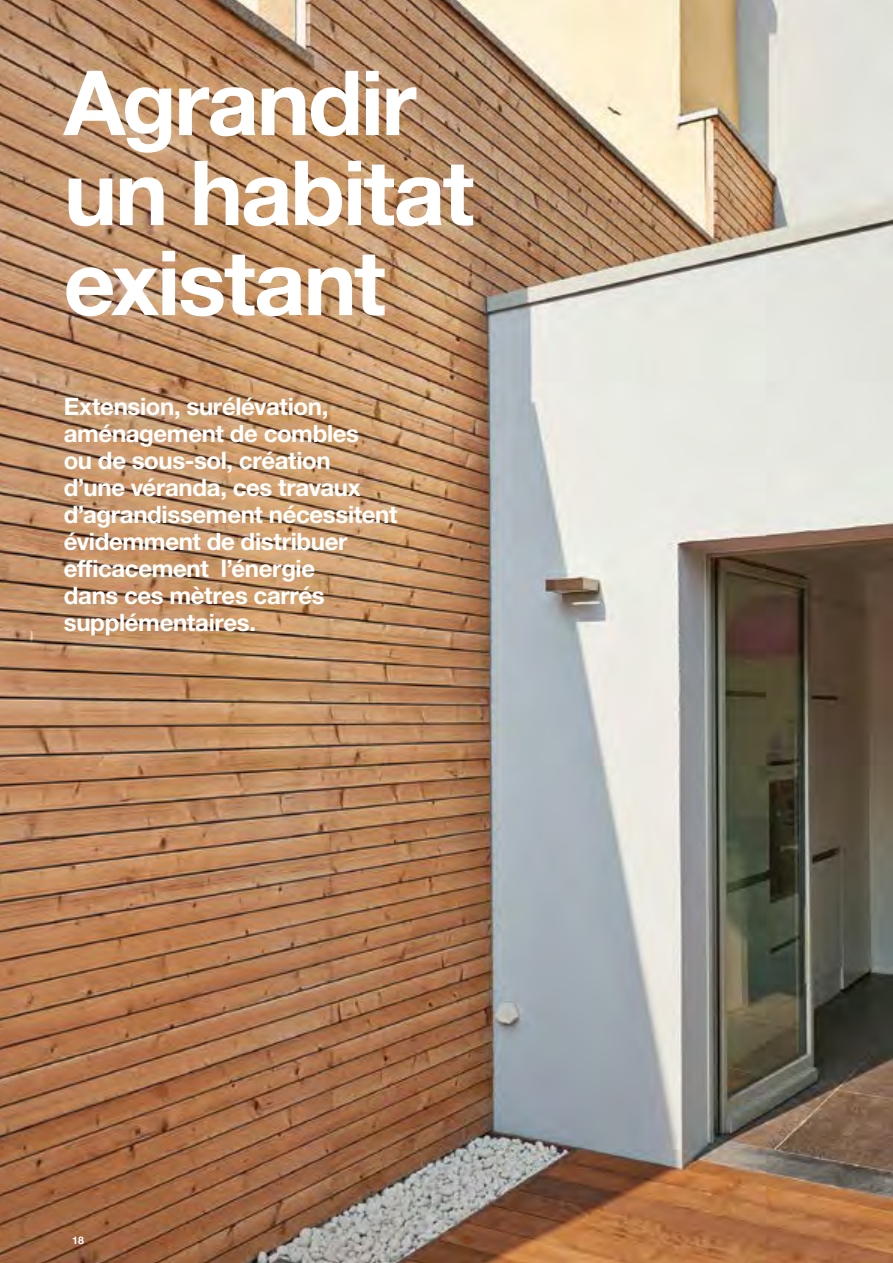
<style>
.page{position:relative;width:893px;height:1263px;background:#fff}
.page>*{position:absolute;margin:0;border:0;box-sizing:border-box;transform-origin:0 0}
.t1{font:700 90px/90px "Helvetica Neue LTW1 G";letter-spacing:-.025em;color:#fff}
.t2{font:700 24px/27px "Helvetica Neue LTW1 G";letter-spacing:-.015em;color:#fff}
.t3{font:700 10.5px "Helvetica Neue LTW1 G";color:#fff}
</style>
<div class="page">
<img style="left:0;top:0;width:893px;height:1263px">
<h1 class="t1" style="left:64px;top:57px;width:412px">Agrandir un habitat existant</h1>
<p class="t2" style="left:64px;top:392px;width:335px">Extension, surélévation, aménagement de combles<br>ou de sous-sol, création d’une véranda, ces travaux d’agrandissement nécessitent évidemment de distribuer efficacement l’énergie<br>dans ces mètres carrés supplémentaires.</p>
<p class="t3" style="left:72px;top:1233px;width:13px">18</p>
</div>
